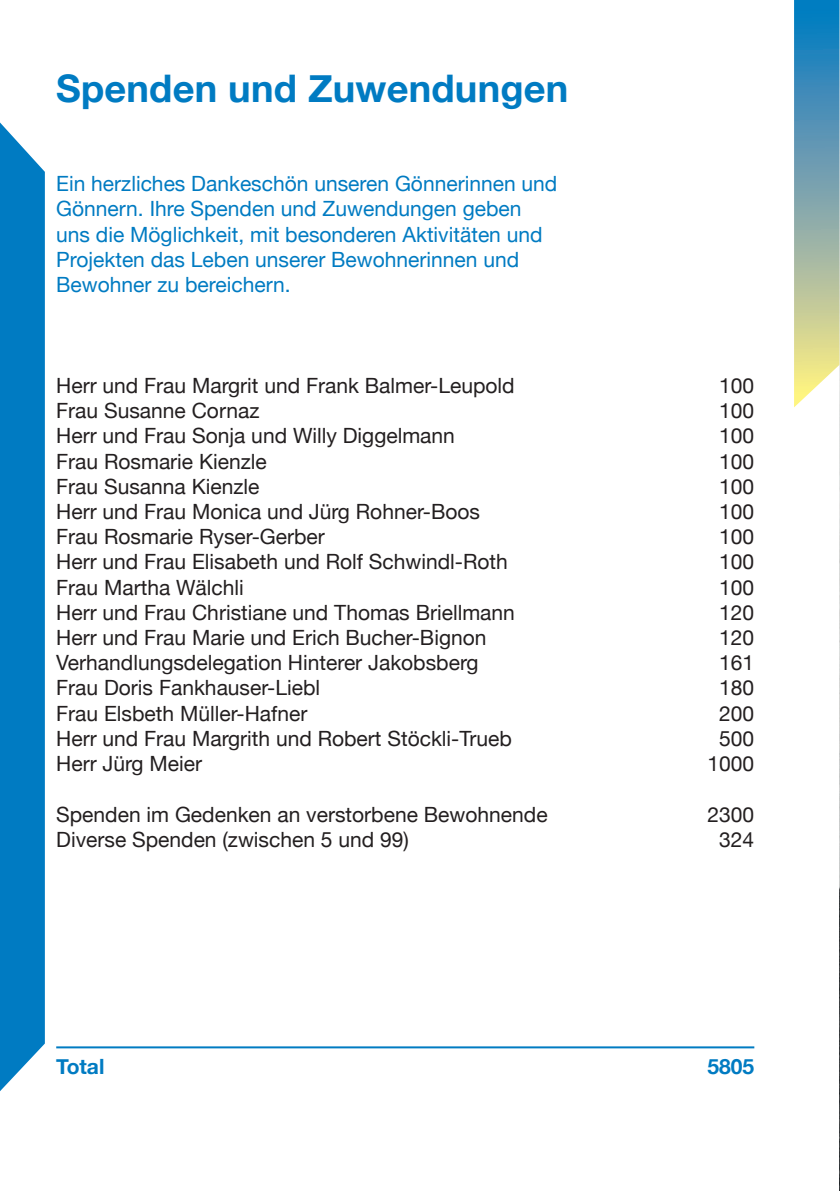
<style>
.page{position:relative;width:840px;height:1191px;background:#fff}
.page>*{position:absolute;margin:0;border:0;box-sizing:border-box;transform-origin:0 0}
.t1{font:700 38px "Helvetica Neue";letter-spacing:.005em;color:#007bc2}
.t2{font:21px/25.2px "Helvetica Neue";color:#231f20}
.t3{font:21px/25.2px "Helvetica Neue";color:#007bc2}
.t4{font:700 21px "Helvetica Neue";color:#007bc2}
</style>
<div class="page">
<hr style="left:56px;top:1046px;width:697px;height:2px;background:#007bc2">
<img style="left:839px;top:407px;width:1px;height:783px">
<div style="left:0;top:122px;width:45px;height:969px;background:#007bc2"></div>
<svg style="left:794px;top:0;width:46px;height:407px;background:#83aeae"></svg>
<h1 class="t1" style="left:56px;top:59px;width:513px">Spenden und Zuwendungen</h1>
<p class="t3" style="left:56px;top:172px;width:502px">Ein herzliches Dankeschön unseren Gönnerinnen und Gönnern. Ihre Spenden und Zuwendungen geben uns die Möglichkeit, mit besonderen Aktivitäten und Projekten das Leben unserer Bewohnerinnen und Bewohner zu bereichern.</p>
<p class="t2" style="left:56px;top:374px;width:460px">Herr und Frau Margrit und Frank Balmer-Leupold Frau Susanne Cornaz<br>Herr und Frau Sonja und Willy Diggelmann<br>Frau Rosmarie Kienzle<br>Frau Susanna Kienzle<br>Herr und Frau Monica und Jürg Rohner-Boos Frau Rosmarie Ryser-Gerber<br>Herr und Frau Elisabeth und Rolf Schwindl-Roth Frau Martha Wälchli<br>Herr und Frau Christiane und Thomas Briellmann Herr und Frau Marie und Erich Bucher-Bignon Verhandlungsdelegation Hinterer Jakobsberg Frau Doris Fankhauser-Liebl<br>Frau Elsbeth Müller-Hafner<br>Herr und Frau Margrith und Robert Stöckli-Trueb Herr Jürg Meier</p>
<p class="t2" style="left:56px;top:802px;width:492px">Spenden im Gedenken an verstorbene Bewohnende<br>Diverse Spenden (zwischen 5 und 99)</p>
<p class="t4" style="left:56px;top:1049px;width:50px">Total</p>
<p class="t2" style="left:707px;top:374px;width:48px;text-align:center">100<br>100<br>100<br>100<br>100<br>100<br>100<br>100<br>100<br>120<br>120<br>161<br>180<br>200<br>500<br>1000</p>
<p class="t2" style="left:707px;top:802px;width:48px;text-align:center">2300<br>324</p>
<p class="t4" style="left:707px;top:1049px;width:48px">5805</p>
</div>
